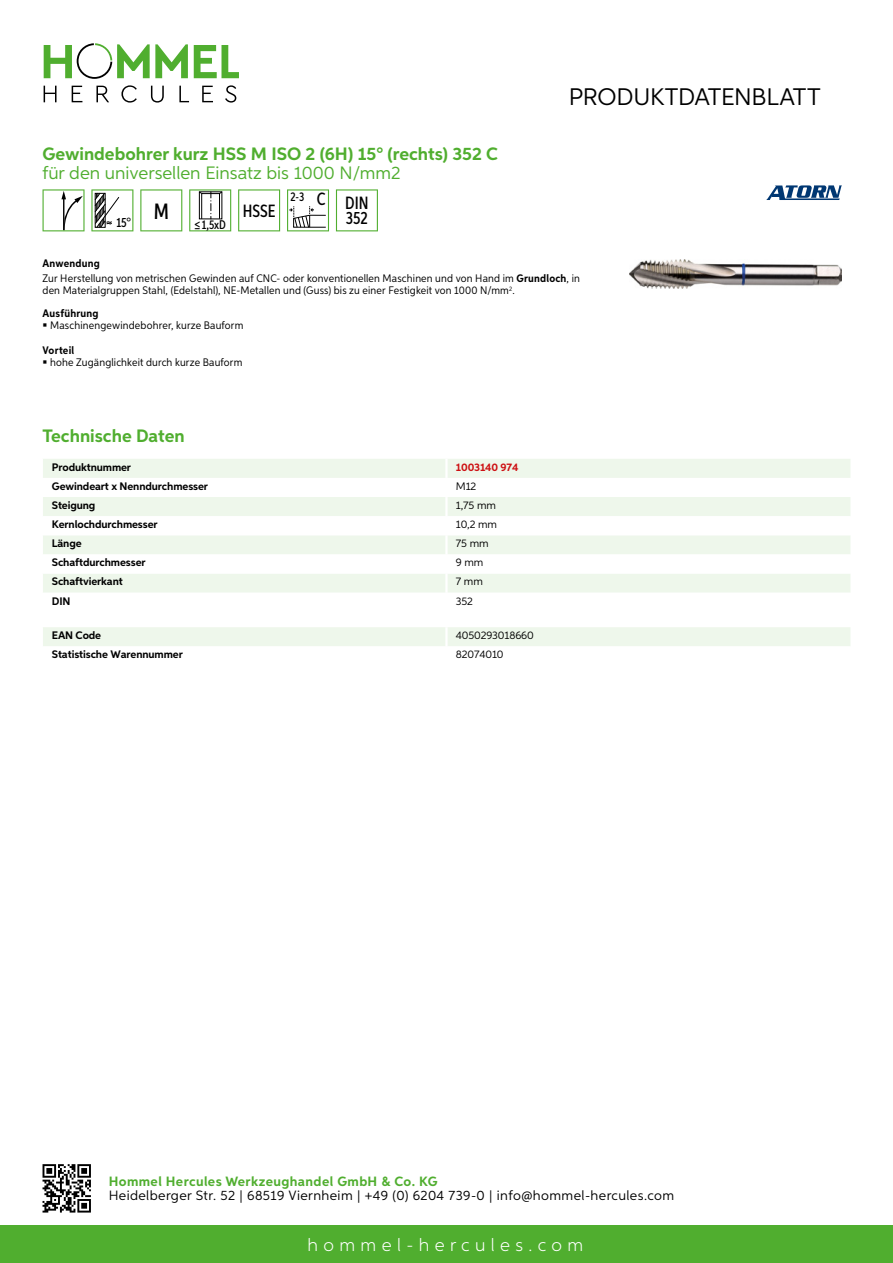
<style>
.page{position:relative;width:893px;height:1263px;background:#fff}
.page>*{position:absolute;margin:0;border:0;box-sizing:border-box;transform-origin:0 0}
.t1{font:24px "Aspira";letter-spacing:-.01em;color:#000}
.t2{font:700 18px "Aspira";color:#50ae2f}
.t3{font:18px "Aspira";color:#50ae2f}
.t4{font:300 18px "Aspira";letter-spacing:.3em;color:#fff}
.t5{font:500 17.85px/14.9px "Aspira XX Nar";color:#000;text-align:right}
.t6{font:13.5px "Aspira";letter-spacing:.03em;color:#000}
.t7{font:700 13.5px "Aspira";letter-spacing:.03em;color:#50ae2f}
.t8{font:500 13.35px "Aspira XX Nar";color:#000}
.t9{font:500 12.6px "Aspira XX Nar";color:#000}
.t10{font:10.95px/15.1px "Aspira Nar";letter-spacing:.015em;color:#000}
.t11{font:700 10.95px "Aspira";letter-spacing:-.01em;color:#000}
.t12{font:10.95px "Aspira";letter-spacing:-.01em;color:#000}
.t13{font:700 10.95px "Aspira";letter-spacing:-.01em;color:#cd1013}
.t14{font:700 10.95px "Aspira Nar";letter-spacing:.015em;color:#000}
.s1{font-weight:700}
</style>
<div class="page">
<div style="left:0;top:1226px;width:893px;height:37px;background:#50ae2f"></div>
<svg style="left:43px;top:1164px;width:48px;height:48px"></svg>
<svg style="left:194px;top:45px;width:45px;height:33px"></svg>
<svg style="left:44px;top:43px;width:144px;height:36px"></svg>
<svg style="left:44px;top:86px;width:13px;height:16px"></svg>
<svg style="left:72px;top:86px;width:10px;height:16px"></svg>
<svg style="left:96px;top:86px;width:13px;height:16px"></svg>
<svg style="left:121px;top:85px;width:16px;height:18px"></svg>
<svg style="left:151px;top:86px;width:13px;height:17px"></svg>
<svg style="left:179px;top:86px;width:10px;height:16px"></svg>
<svg style="left:202px;top:86px;width:11px;height:16px"></svg>
<svg style="left:225px;top:85px;width:11px;height:18px"></svg>
<div style="left:43px;top:459px;width:807px;height:19px;background:#eef7eb"></div>
<svg style="left:43px;top:497px;width:807px;height:96px;fill:#eef7eb"></svg>
<hr style="left:445px;top:459px;width:3px;height:19px;background:#fff">
<hr style="left:445px;top:497px;width:3px;height:19px;background:#fff">
<hr style="left:445px;top:516px;width:3px;height:19px;background:#fff">
<hr style="left:445px;top:535px;width:3px;height:19px;background:#fff">
<hr style="left:445px;top:554px;width:3px;height:20px;background:#fff">
<hr style="left:445px;top:574px;width:3px;height:19px;background:#fff">
<div style="left:43px;top:627px;width:807px;height:19px;background:#eef7eb"></div>
<svg style="left:43px;top:189px;width:42px;height:42px"></svg>
<svg style="left:91px;top:189px;width:42px;height:42px"></svg>
<svg style="left:140px;top:189px;width:42px;height:42px"></svg>
<svg style="left:189px;top:189px;width:42px;height:42px"></svg>
<svg style="left:238px;top:189px;width:42px;height:42px"></svg>
<svg style="left:287px;top:189px;width:42px;height:42px"></svg>
<svg style="left:336px;top:189px;width:42px;height:42px"></svg>
<img style="left:629px;top:259px;width:213px;height:29px">
<svg style="left:766px;top:185px;width:76px;height:15px"></svg>
<h2 class="t2" style="left:43px;top:142px;width:457px">Gewindebohrer kurz HSS M ISO 2 (6H) 15° (rechts) 352 C</h2>
<h2 class="t3" style="left:43px;top:162px;width:360px">für den universellen Einsatz bis 1000 N/mm2</h2>
<p class="t8" style="left:116px;top:215px;width:54px">15° <sup>M</sup></p>
<p class="t9" style="left:194px;top:217px;width:33px">≤1,5xD</p>
<h3 class="t5" style="left:243px;top:203px;width:34px">HSSE</h3>
<h3 class="t5" style="left:290px;top:196px;width:80px"><sup>2-3</sup> C DIN<br>352</h3>
<h1 class="t1" style="left:569px;top:82px;width:253px">Produktdatenblatt</h1>
<p class="t10" style="left:43px;top:256px;width:539px"><span class="s1">Anwendung<br></span>Zur Herstellung von metrischen Gewinden auf CNC- oder konventionellen Maschinen und von Hand im <span class="s1">Grundloch</span>, in</p>
<p class="t10" style="left:43px;top:279px;width:474px;line-height:22.2px">den Materialgruppen Stahl, (Edelstahl), NE-Metallen und (Guss) bis zu einer Festigkeit von 1000 N/mm<sup>2</sup>.<br><span class="s1">Ausführung</span></p>
<p class="t10" style="left:50px;top:318px;width:195px">Maschinengewindebohrer, kurze Bauform</p>
<p class="t14" style="left:43px;top:343px;width:33px">Vorteil</p>
<p class="t10" style="left:50px;top:355px;width:194px">hohe Zugänglichkeit durch kurze Bauform</p>
<h2 class="t2" style="left:43px;top:425px;width:144px">Technische Daten</h2>
<p class="t11" style="left:52px;top:460px;width:81px">Produktnummer</p>
<p class="t13" style="left:456px;top:460px;width:64px">1003140 974</p>
<p class="t11" style="left:52px;top:479px;width:158px">Gewindeart x Nenndurchmesser</p>
<p class="t12" style="left:456px;top:479px;width:22px">M12</p>
<p class="t11" style="left:52px;top:498px;width:45px">Steigung</p>
<p class="t12" style="left:456px;top:498px;width:42px">1,75 mm</p>
<p class="t11" style="left:52px;top:518px;width:107px">Kernlochdurchmesser</p>
<p class="t12" style="left:456px;top:518px;width:43px">10,2 mm</p>
<p class="t11" style="left:52px;top:537px;width:31px">Länge</p>
<p class="t12" style="left:456px;top:537px;width:34px">75 mm</p>
<p class="t11" style="left:52px;top:556px;width:95px">Schaftdurchmesser</p>
<p class="t12" style="left:456px;top:556px;width:29px">9 mm</p>
<p class="t11" style="left:52px;top:575px;width:72px">Schaftvierkant</p>
<p class="t12" style="left:456px;top:575px;width:29px">7 mm</p>
<p class="t11" style="left:52px;top:594px;width:20px">DIN</p>
<p class="t12" style="left:456px;top:594px;width:19px">352</p>
<p class="t11" style="left:52px;top:629px;width:51px">EAN Code</p>
<p class="t12" style="left:456px;top:629px;width:79px">4050293018660</p>
<p class="t11" style="left:52px;top:648px;width:132px">Statistische Warennummer</p>
<p class="t12" style="left:456px;top:648px;width:49px">82074010</p>
<p class="t7" style="left:109px;top:1172px;width:330px">Hommel Hercules Werkzeughandel GmbH &amp; Co. KG</p>
<p class="t6" style="left:109px;top:1187px;width:567px">Heidelberger Str. 52 | 68519 Viernheim | +49 (0) 6204 739-0 | info@hommel-hercules.com</p>
<h2 class="t4" style="left:307px;top:1234px;width:277px">hommel-hercules.com</h2>
</div>
